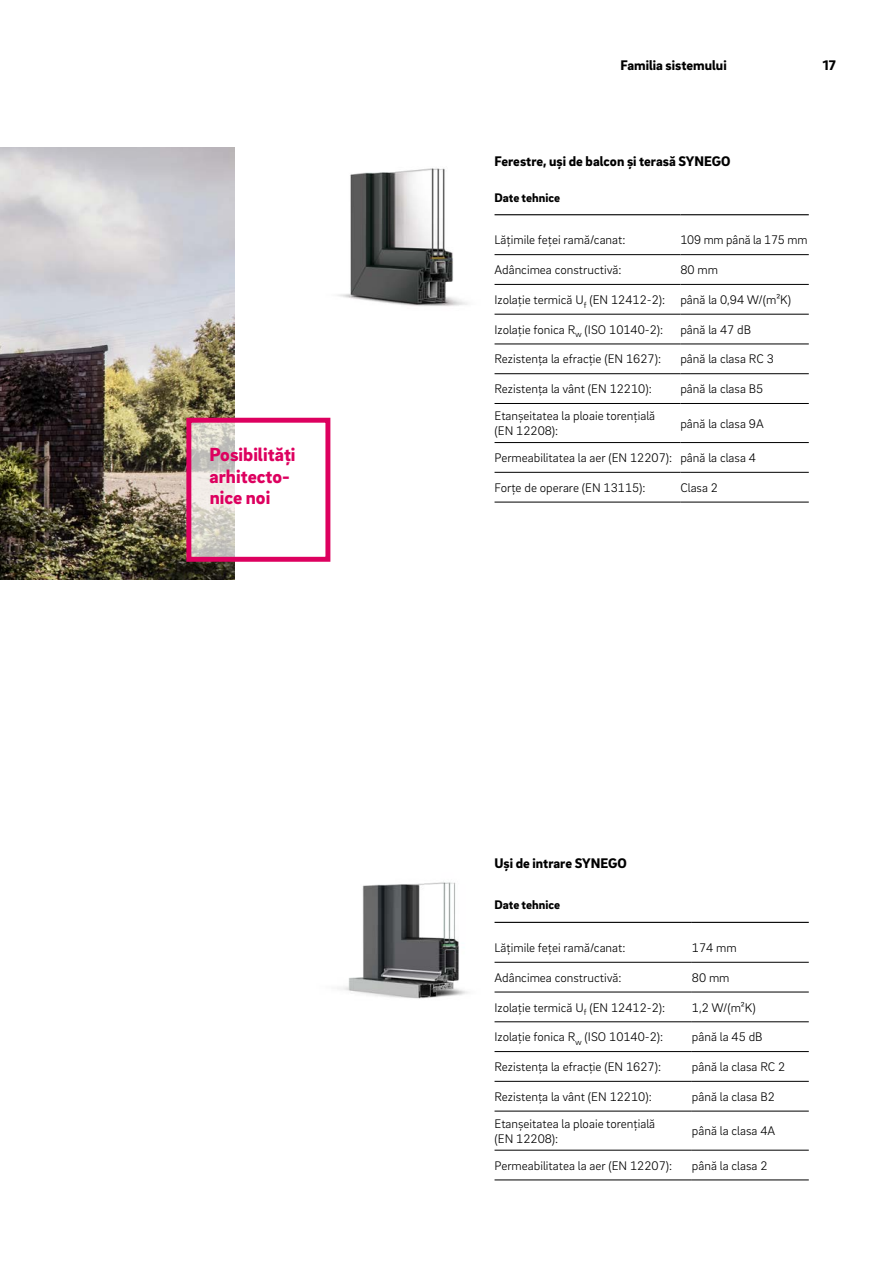
<style>
.page{position:relative;width:893px;height:1263px;background:#fff}
.page>*{position:absolute;margin:0;border:0;box-sizing:border-box;transform-origin:0 0}
._50__EC_headline_-_1{font:900 19.5px/21.5px "Brix Sans";color:#dd005f}
._14__Body_subline{font:900 14.25px "Brix Sans";color:#000}
.MP__Live_column_titl{font:900 14.25px "Brix Sans";color:#000}
.MP__Page_numbers_-_9{font:900 14.25px "Brix Sans";color:#000}
._70__8_5pt_-_table_c{font:300 12.75px/15px "Brix Sans";color:#000}
._70__8_5pt_-_table_h{font:900 12.75px "Brix Sans";color:#000}
</style>
<div class="page">
<img style="left:0;top:148px;width:234px;height:432px">
<svg style="left:192px;top:424px;width:43px;height:132px;background:#d8d4cd"></svg>
<div style="left:186px;top:418px;width:144px;height:144px;border:5px solid #dd005f"></div>
<hr style="left:495px;top:254px;width:185px;height:1px;background:#000">
<hr style="left:680px;top:254px;width:129px;height:1px;background:#000">
<hr style="left:495px;top:284px;width:185px;height:1px;background:#000">
<hr style="left:680px;top:284px;width:129px;height:1px;background:#000">
<hr style="left:495px;top:314px;width:185px;height:1px;background:#000">
<hr style="left:680px;top:314px;width:129px;height:1px;background:#000">
<hr style="left:495px;top:344px;width:185px;height:1px;background:#000">
<hr style="left:680px;top:344px;width:129px;height:1px;background:#000">
<hr style="left:495px;top:373px;width:185px;height:1px;background:#000">
<hr style="left:680px;top:373px;width:129px;height:1px;background:#000">
<hr style="left:495px;top:214px;width:185px;height:1px;background:#000">
<hr style="left:680px;top:214px;width:129px;height:1px;background:#000">
<hr style="left:495px;top:403px;width:185px;height:1px;background:#000">
<hr style="left:680px;top:403px;width:129px;height:1px;background:#000">
<hr style="left:495px;top:442px;width:185px;height:1px;background:#000">
<hr style="left:680px;top:442px;width:129px;height:1px;background:#000">
<hr style="left:495px;top:472px;width:185px;height:1px;background:#000">
<hr style="left:680px;top:472px;width:129px;height:1px;background:#000">
<hr style="left:495px;top:502px;width:185px;height:1px;background:#000">
<hr style="left:680px;top:502px;width:129px;height:1px;background:#000">
<hr style="left:495px;top:962px;width:197px;height:1px;background:#000">
<hr style="left:692px;top:962px;width:117px;height:1px;background:#000">
<hr style="left:495px;top:992px;width:197px;height:1px;background:#000">
<hr style="left:692px;top:992px;width:117px;height:1px;background:#000">
<hr style="left:495px;top:1021px;width:197px;height:1px;background:#000">
<hr style="left:692px;top:1021px;width:117px;height:1px;background:#000">
<hr style="left:495px;top:1051px;width:197px;height:1px;background:#000">
<hr style="left:692px;top:1051px;width:117px;height:1px;background:#000">
<hr style="left:495px;top:1081px;width:197px;height:1px;background:#000">
<hr style="left:692px;top:1081px;width:117px;height:1px;background:#000">
<hr style="left:495px;top:922px;width:197px;height:1px;background:#000">
<hr style="left:692px;top:922px;width:117px;height:1px;background:#000">
<hr style="left:495px;top:1111px;width:197px;height:1px;background:#000">
<hr style="left:692px;top:1111px;width:117px;height:1px;background:#000">
<hr style="left:495px;top:1150px;width:197px;height:1px;background:#000">
<hr style="left:692px;top:1150px;width:117px;height:1px;background:#000">
<hr style="left:495px;top:1180px;width:197px;height:1px;background:#000">
<hr style="left:692px;top:1180px;width:117px;height:1px;background:#000">
<img style="left:337px;top:882px;width:131px;height:117px">
<img style="left:337px;top:168px;width:131px;height:138px">
<p class="_50__EC_headline_-_1" style="left:209px;top:443px;width:88px">Posibilități arhitecto&shy;nice noi</p>
<p class="MP__Live_column_titl" style="left:621px;top:56px;width:108px">Familia sistemului</p>
<p class="MP__Page_numbers_-_9" style="left:823px;top:56px;width:14px">17</p>
<p class="_14__Body_subline" style="left:495px;top:151px;width:237px">Ferestre, uși de balcon și terasă SYNEGO</p>
<p class="_70__8_5pt_-_table_h" style="left:495px;top:189px;width:67px">Date tehnice</p>
<p class="_70__8_5pt_-_table_c" style="left:495px;top:232px;width:132px">Lățimile feței ramă/canat:</p>
<p class="_70__8_5pt_-_table_c" style="left:680px;top:232px;width:129px">109 mm până la 175 mm</p>
<p class="_70__8_5pt_-_table_c" style="left:495px;top:262px;width:128px">Adâncimea constructivă:</p>
<p class="_70__8_5pt_-_table_c" style="left:680px;top:262px;width:39px">80 mm</p>
<p class="_70__8_5pt_-_table_c" style="left:495px;top:291px;width:172px">Izolație termică U<sub>f</sub> (EN 12412-2):</p>
<p class="_70__8_5pt_-_table_c" style="left:680px;top:291px;width:112px">până la 0,94 W/(m²K)</p>
<p class="_70__8_5pt_-_table_c" style="left:495px;top:321px;width:170px">Izolație fonica R<sub>w</sub> (ISO 10140-2):</p>
<p class="_70__8_5pt_-_table_c" style="left:680px;top:321px;width:72px">până la 47 dB</p>
<p class="_70__8_5pt_-_table_c" style="left:495px;top:351px;width:168px">Rezistența la efracție (EN 1627):</p>
<p class="_70__8_5pt_-_table_c" style="left:680px;top:351px;width:95px">până la clasa RC 3</p>
<p class="_70__8_5pt_-_table_c" style="left:495px;top:381px;width:159px">Rezistența la vânt (EN 12210):</p>
<p class="_70__8_5pt_-_table_c" style="left:680px;top:381px;width:84px">până la clasa B5</p>
<p class="_70__8_5pt_-_table_c" style="left:495px;top:408px;width:162px">Etanșeitatea la ploaie torențială (EN 12208):</p>
<p class="_70__8_5pt_-_table_c" style="left:680px;top:415px;width:85px">până la clasa 9A</p>
<p class="_70__8_5pt_-_table_c" style="left:495px;top:450px;width:179px">Permeabilitatea la aer (EN 12207):</p>
<p class="_70__8_5pt_-_table_c" style="left:680px;top:450px;width:77px">până la clasa 4</p>
<p class="_70__8_5pt_-_table_c" style="left:495px;top:479px;width:153px">Forțe de operare (EN 13115):</p>
<p class="_70__8_5pt_-_table_c" style="left:680px;top:479px;width:39px">Clasa 2</p>
<p class="_14__Body_subline" style="left:495px;top:853px;width:134px">Uși de intrare SYNEGO</p>
<p class="_70__8_5pt_-_table_h" style="left:495px;top:896px;width:67px">Date tehnice</p>
<p class="_70__8_5pt_-_table_c" style="left:495px;top:939px;width:132px">Lățimile feței ramă/canat:</p>
<p class="_70__8_5pt_-_table_c" style="left:692px;top:939px;width:46px">174 mm</p>
<p class="_70__8_5pt_-_table_c" style="left:495px;top:969px;width:128px">Adâncimea constructivă:</p>
<p class="_70__8_5pt_-_table_c" style="left:692px;top:969px;width:39px">80 mm</p>
<p class="_70__8_5pt_-_table_c" style="left:495px;top:999px;width:172px">Izolație termică U<sub>f</sub> (EN 12412-2):</p>
<p class="_70__8_5pt_-_table_c" style="left:692px;top:999px;width:65px">1,2 W/(m²K)</p>
<p class="_70__8_5pt_-_table_c" style="left:495px;top:1029px;width:170px">Izolație fonica R<sub>w</sub> (ISO 10140-2):</p>
<p class="_70__8_5pt_-_table_c" style="left:692px;top:1029px;width:72px">până la 45 dB</p>
<p class="_70__8_5pt_-_table_c" style="left:495px;top:1059px;width:168px">Rezistența la efracție (EN 1627):</p>
<p class="_70__8_5pt_-_table_c" style="left:692px;top:1059px;width:95px">până la clasa RC 2</p>
<p class="_70__8_5pt_-_table_c" style="left:495px;top:1088px;width:159px">Rezistența la vânt (EN 12210):</p>
<p class="_70__8_5pt_-_table_c" style="left:692px;top:1088px;width:84px">până la clasa B2</p>
<p class="_70__8_5pt_-_table_c" style="left:495px;top:1115px;width:162px">Etanșeitatea la ploaie torențială (EN 12208):</p>
<p class="_70__8_5pt_-_table_c" style="left:692px;top:1123px;width:85px">până la clasa 4A</p>
<p class="_70__8_5pt_-_table_c" style="left:495px;top:1157px;width:179px">Permeabilitatea la aer (EN 12207):</p>
<p class="_70__8_5pt_-_table_c" style="left:692px;top:1157px;width:77px">până la clasa 2</p>
</div>
